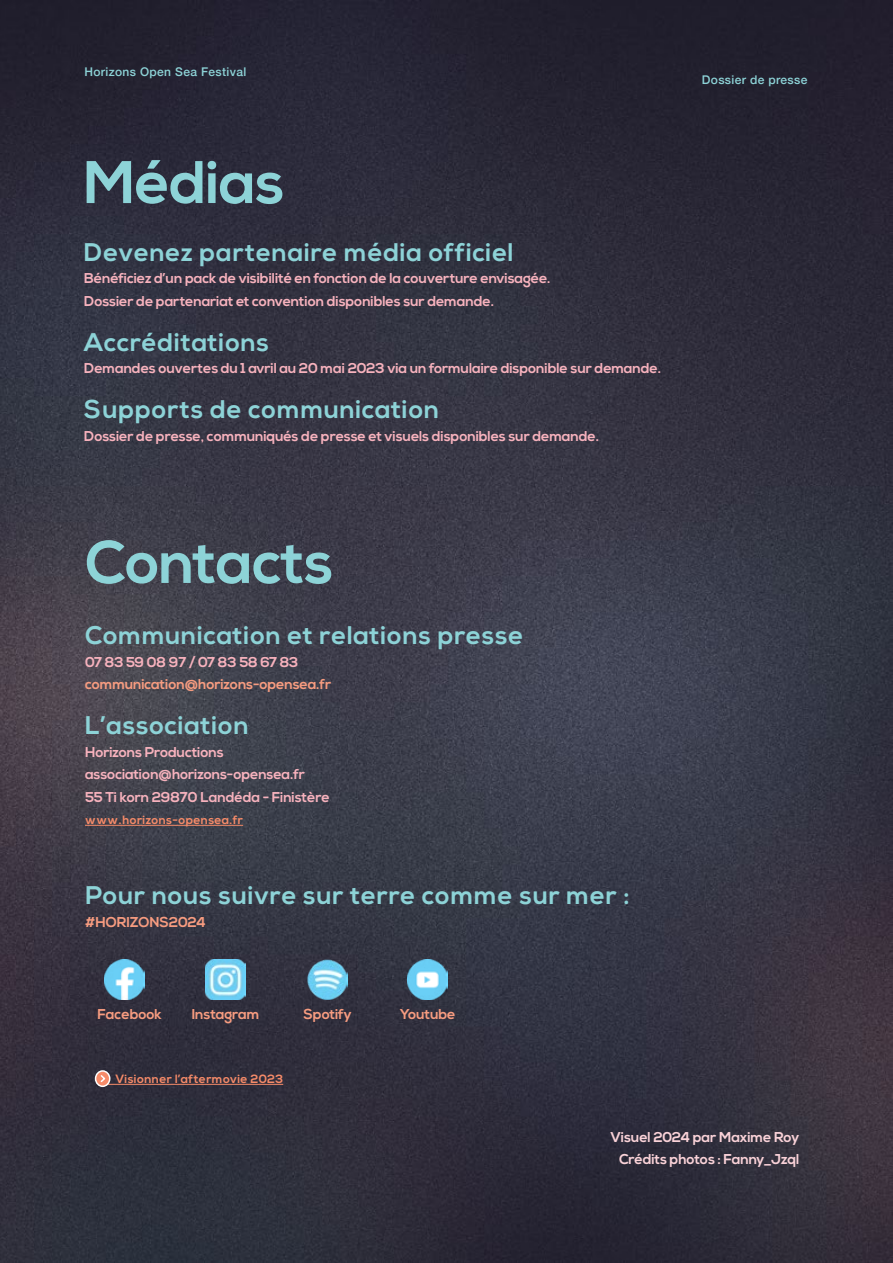
<style>
.page{position:relative;width:893px;height:1263px;background:#fff}
.page>*{position:absolute;margin:0;border:0;box-sizing:border-box;transform-origin:0 0}
.t1{font:700 60px "Nexa";letter-spacing:-.01em;color:#8dd3d7}
.t2{font:700 25.5px "Nexa";letter-spacing:.03em;color:#8dd3d7}
.t3{font:700 14.25px/22.5px "Nexa";letter-spacing:-.01em;color:#f7b2bd}
.t4{font:700 14.25px "Nexa";letter-spacing:-.01em;color:#f79c80}
.t5{font:700 14.25px/22.5px "Nexa";letter-spacing:-.01em;color:#fad2d8;text-align:right}
.t6{font:700 12px "Nexa";letter-spacing:.03em;color:#f68b69}
.t7{font:500 12px "Helvetica Neue";letter-spacing:.03em;color:#8dd3d7}
</style>
<div class="page">
<img style="left:0;top:0;width:893px;height:1263px">
<hr style="left:85px;top:825px;width:158px;height:1px;background:#f68b69">
<img style="left:105px;top:959px;width:40px;height:40px">
<img style="left:206px;top:959px;width:40px;height:40px">
<img style="left:308px;top:959px;width:40px;height:40px">
<img style="left:408px;top:959px;width:40px;height:41px">
<hr style="left:107px;top:1084px;width:176px;height:1px;background:#f68b69">
<div style="left:96px;top:1071px;width:14px;height:15px;background:#f68b69;border-radius:50%"></div>
<div style="left:95px;top:1070px;width:15px;height:17px;border:2px solid #fff;border-radius:50%"></div>
<svg style="left:100px;top:1074px;width:7px;height:9px"></svg>
<p class="t7" style="left:84px;top:62px;width:163px">Horizons Open Sea Festival</p>
<h1 class="t1" style="left:84px;top:148px;width:203px">Médias</h1>
<h2 class="t2" style="left:84px;top:237px;width:431px">Devenez partenaire média officiel</h2>
<p class="t3" style="left:84px;top:268px;width:468px">Bénéficiez d’un pack de visibilité en fonction de la couverture envisagée.<br>Dossier de partenariat et convention disponibles sur demande.</p>
<h2 class="t2" style="left:84px;top:327px;width:186px">Accréditations</h2>
<p class="t3" style="left:84px;top:358px;width:578px">Demandes ouvertes du 1 avril au 20 mai 2023 via un formulaire disponible sur demande.</p>
<h2 class="t2" style="left:84px;top:395px;width:357px">Supports de communication</h2>
<p class="t3" style="left:84px;top:425px;width:516px">Dossier de presse, communiqués de presse et visuels disponibles sur demande.</p>
<h1 class="t1" style="left:85px;top:528px;width:250px">Contacts</h1>
<h2 class="t2" style="left:85px;top:620px;width:440px">Communication et relations presse</h2>
<p class="t3" style="left:85px;top:651px;width:215px">07 83 59 08 97 / 07 83 58 67 83</p>
<p class="t4" style="left:85px;top:676px;width:248px">communication@horizons-opensea.fr</p>
<h2 class="t2" style="left:85px;top:710px;width:165px">L’association</h2>
<p class="t3" style="left:85px;top:741px;width:246px">Horizons Productions association@horizons-opensea.fr<br>55 Ti korn 29870 Landéda - Finistère</p>
<p class="t6" style="left:85px;top:813px;width:160px">www.horizons-opensea.fr</p>
<h2 class="t2" style="left:85px;top:880px;width:546px">Pour nous suivre sur terre comme sur mer :</h2>
<p class="t4" style="left:85px;top:913px;width:122px">#HORIZONS2024</p>
<p class="t4" style="left:303px;top:1005px;width:50px">Spotify</p>
<p class="t4" style="left:98px;top:1005px;width:66px">Facebook</p>
<p class="t4" style="left:192px;top:1005px;width:69px">Instagram</p>
<p class="t4" style="left:400px;top:1006px;width:57px">Youtube</p>
<p class="t6" style="left:115px;top:1072px;width:169px">Visionner l’aftermovie 2023</p>
<p class="t7" style="left:702px;top:70px;width:107px">Dossier de presse</p>
<p class="t5" style="left:611px;top:1126px;width:190px">Visuel 2024 par Maxime Roy<br>Crédits photos : Fanny_Jzql</p>
</div>
